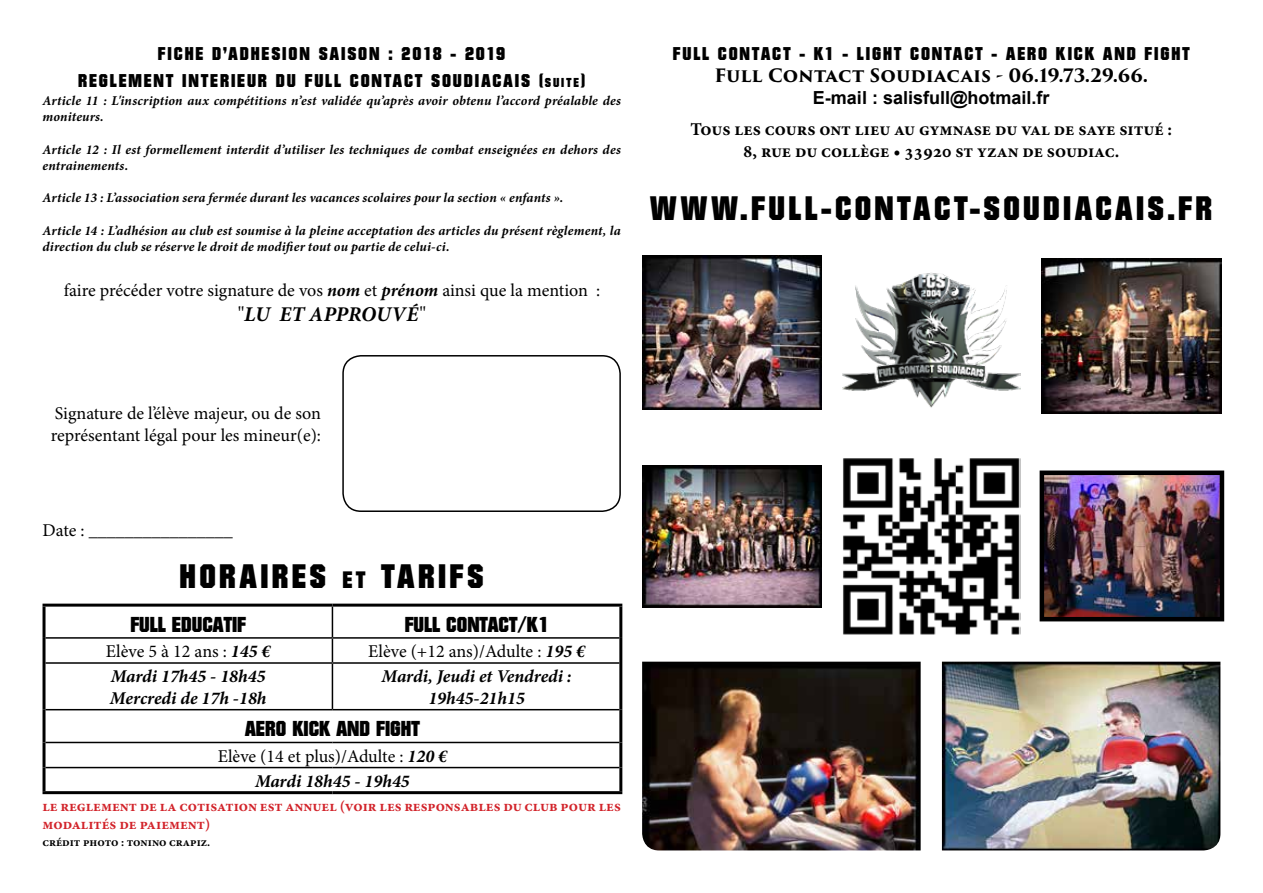
<style>
.page{position:relative;width:1263px;height:893px;background:#fff}
.page>*{position:absolute;margin:0;border:0;box-sizing:border-box;transform-origin:0 0}
.t1{font:33px "Autumn";letter-spacing:.1em;color:#000}
.t2{font:21px "Autumn";color:#000}
.t3{font:italic 700 21px "Minion Pro";letter-spacing:-.01em;color:#000}
.t4{font:18px/25px "Minion Pro";color:#000;text-align:center}
.t5{font:18px "Autumn";letter-spacing:.1em;color:#000}
.t6{font:700 18px/21.6px "Minion Pro";color:#000;text-align:center}
.t7{font:italic 700 18px/21.6px "Minion Pro";color:#000}
.t8{font:700 18px "Trajan Pro 3";letter-spacing:.005em;color:#000}
.t9{font:700 18px "Arial";color:#000}
.t10{font:700 15px/18px "Minion Pro";color:#d2232a}
.t11{font:italic 700 13.5px/16.2px "Minion Pro";letter-spacing:.015em;color:#000}
.t12{font:700 12px "Minion Pro";color:#000}
.s1{font-size:12.6px}
.s2{font-weight:700;font-style:italic}
.s3{font-weight:400;font-style:normal}
.s4{font-size:23.1px}
</style>
<div class="page">
<img style="left:842px;top:273px;width:178px;height:135px">
<img style="left:843px;top:458px;width:177px;height:177px">
<img style="left:642px;top:662px;width:279px;height:188px">
<img style="left:942px;top:662px;width:278px;height:188px">
<hr style="left:43px;top:604px;width:289px;height:3px;background:#000">
<hr style="left:43px;top:607px;width:3px;height:31px;background:#000">
<hr style="left:332px;top:604px;width:290px;height:3px;background:#000">
<hr style="left:619px;top:607px;width:3px;height:31px;background:#000">
<hr style="left:43px;top:638px;width:3px;height:25px;background:#000">
<hr style="left:619px;top:638px;width:3px;height:25px;background:#000">
<hr style="left:43px;top:663px;width:3px;height:47px;background:#000">
<hr style="left:619px;top:663px;width:3px;height:47px;background:#000">
<hr style="left:43px;top:710px;width:3px;height:32px;background:#000">
<hr style="left:619px;top:710px;width:3px;height:32px;background:#000">
<hr style="left:43px;top:742px;width:3px;height:26px;background:#000">
<hr style="left:619px;top:742px;width:3px;height:26px;background:#000">
<hr style="left:43px;top:768px;width:3px;height:23px;background:#000">
<hr style="left:619px;top:768px;width:3px;height:23px;background:#000">
<hr style="left:43px;top:791px;width:289px;height:3px;background:#000">
<hr style="left:332px;top:791px;width:290px;height:3px;background:#000">
<hr style="left:332px;top:607px;width:1px;height:30px;background:#000">
<hr style="left:46px;top:637px;width:286px;height:2px;background:#000">
<hr style="left:332px;top:637px;width:287px;height:2px;background:#000">
<svg style="left:332px;top:639px;width:1px;height:23px"></svg>
<hr style="left:46px;top:662px;width:286px;height:2px;background:#000">
<hr style="left:332px;top:662px;width:287px;height:2px;background:#000">
<hr style="left:332px;top:664px;width:1px;height:45px;background:#000">
<hr style="left:46px;top:709px;width:286px;height:1px;background:#000">
<hr style="left:332px;top:709px;width:287px;height:1px;background:#000">
<hr style="left:46px;top:742px;width:286px;height:1px;background:#000">
<hr style="left:332px;top:742px;width:287px;height:1px;background:#000">
<hr style="left:46px;top:767px;width:286px;height:1px;background:#000">
<hr style="left:332px;top:767px;width:287px;height:1px;background:#000">
<img style="left:1042px;top:258px;width:180px;height:155px">
<img style="left:1044px;top:475px;width:175px;height:141px">
<div style="left:1039px;top:470px;width:185px;height:151px;border:4px solid #000"></div>
<img style="left:642px;top:255px;width:179px;height:155px">
<img style="left:642px;top:465px;width:179px;height:142px">
<div style="left:342px;top:355px;width:279px;height:157px;border:2px solid #000;border-radius:18px"></div>
<h3 class="t5" style="left:158px;top:43px;width:349px">FICHE D’ADHESION SAISON : 2018 - 2019</h3>
<h3 class="t5" style="left:673px;top:43px;width:518px">FULL CONTACT - K1 - LIGHT CONTACT - AERO KICK AND FIGHT</h3>
<h3 class="t5" style="left:78px;top:69px;width:475px">REGLEMENT INTERIEUR DU FULL CONTACT SOUDIACAIS (<span class="s1">SUITE</span></h3>
<h3 class="t5" style="left:581px;top:69px;width:6px">)</h3>
<p class="t11" style="left:43px;top:92px;width:580px">Article 11 : L'inscription aux compétitions n’est validée qu’après avoir obtenu l’accord préalable des moniteurs.</p>
<p class="t11" style="left:43px;top:141px;width:580px">Article 12 : Il est formellement interdit d’utiliser les techniques de combat enseignées en dehors des entrainements.</p>
<p class="t11" style="left:43px;top:190px;width:522px">Article 13 : L’association sera fermée durant les vacances scolaires pour la section « enfants ».</p>
<p class="t11" style="left:43px;top:222px;width:580px">Article 14 : L’adhésion au club est soumise à la pleine acceptation des articles du présent règlement, la direction du club se réserve le droit de modifier tout ou partie de celui-ci.</p>
<h3 class="t4" style="left:64px;top:278px;width:538px">faire précéder votre signature de vos <span class="s2">nom</span> et <span class="s2">prénom</span> ainsi que la mention :</h3>
<h2 class="t3" style="left:238px;top:300px;width:190px"><span class="s3">"</span>LU ET APPROUVÉ<span class="s3">"</span></h2>
<h3 class="t8" style="left:714px;top:62px;width:435px">Full Contact Soudiacais - 06.19.73.29.66.</h3>
<h3 class="t9" style="left:813px;top:85px;width:238px">E-mail : salisfull@hotmail.fr</h3>
<h3 class="t6" style="left:690px;top:118px;width:483px">Tous les cours ont lieu au gymnase du val de saye situé :<br>8, rue du collège • 33920 st yzan de soudiac.</h3>
<h1 class="t1" style="left:650px;top:187px;width:564px">WWW.FULL-CONTACT-SOUDIACAIS.FR</h1>
<h3 class="t4" style="left:51px;top:403px;width:272px;line-height:21.6px;text-align:left">Signature de l’élève majeur, ou de son représentant légal pour les mineur(e):</h3>
<h3 class="t4" style="left:43px;top:518px;width:192px">Date : ________________</h3>
<h1 class="t1" style="left:180px;top:555px;width:306px">HORAIRES <span class="s4">ET</span> TARIFS</h1>
<h2 class="t2" style="left:130px;top:611px;width:117px">FULL EDUCATIF</h2>
<h2 class="t2" style="left:405px;top:611px;width:145px">FULL CONTACT/K1</h2>
<h3 class="t4" style="left:106px;top:639px;width:166px">Elève 5 à 12 ans : <span class="s2">145 €</span></h3>
<h3 class="t4" style="left:368px;top:639px;width:219px">Elève (+12 ans)/Adulte : <span class="s2">195 €</span></h3>
<h3 class="t7" style="left:110px;top:665px;width:158px">Mardi 17h45 - 18h45<br>Mercredi de 17h -18h</h3>
<h3 class="t7" style="left:382px;top:665px;width:192px;text-align:center">Mardi, Jeudi et Vendredi :<br>19h45-21h15</h3>
<h2 class="t2" style="left:245px;top:716px;width:176px">AERO KICK AND FIGHT</h2>
<h3 class="t4" style="left:218px;top:743px;width:231px">Elève (14 et plus)/Adulte : <span class="s2">120 €<br>Mardi 18h45 - 19h45</span></h3>
<p class="t10" style="left:43px;top:797px;width:580px">le reglement de la cotisation est annuel (voir les responsables du club pour les modalités de paiement)</p>
<p class="t12" style="left:43px;top:834px;width:169px">crédit photo : tonino crapiz.</p>
</div>
